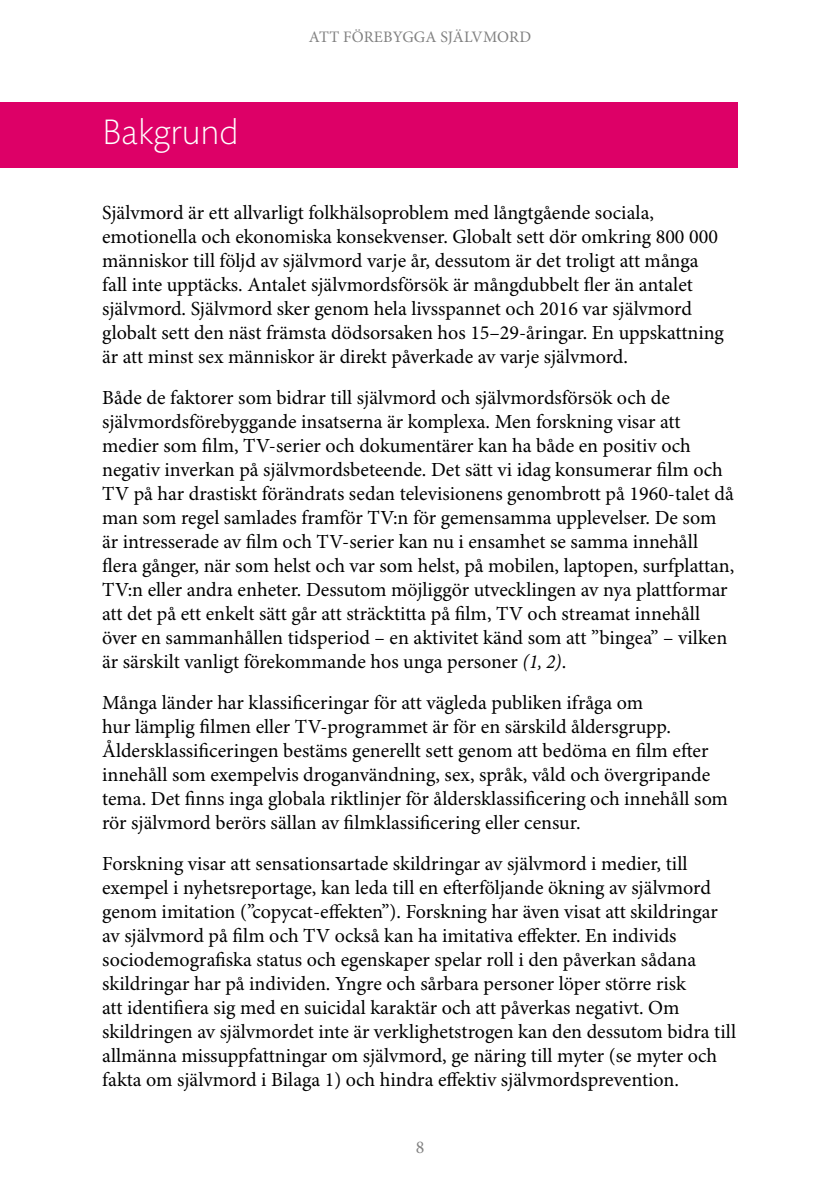
<style>
.page{position:relative;width:840px;height:1191px;background:#fff}
.page>*{position:absolute;margin:0;border:0;box-sizing:border-box;transform-origin:0 0}
.Heading_2{font:300 36px "Mundo Sans Std";color:#fff}
.Paragraph_Style_1{font:20px/24px "Minion Pro";color:#000}
.t1{font:18px "Minion Pro";color:#818181}
.t2{font:16px "Minion Pro";letter-spacing:.01em;color:#818181}
.s1{font-style:italic;font-stretch:condensed}
</style>
<div class="page">
<div style="left:0;top:102px;width:737px;height:65px;background:#dd0067"></div>
<h2 class="Heading_2" style="left:102px;top:113px;width:138px">Bakgrund</h2>
<p class="t2" style="left:309px;top:27px;width:224px">ATT FÖREBYGGA SJÄLVMORD</p>
<p class="Paragraph_Style_1" style="left:102px;top:201px;width:623px">Självmord är ett allvarligt folkhälsoproblem med långtgående sociala, emotionella och ekonomiska konsekvenser. Globalt sett dör omkring 800 000 människor till följd av självmord varje år, dessutom är det troligt att många fall inte upptäcks. Antalet självmordsförsök är mångdubbelt fler än antalet självmord. Självmord sker genom hela livsspannet och 2016 var självmord globalt sett den näst främsta dödsorsaken hos 15–29-åringar. En uppskattning är att minst sex människor är direkt påverkade av varje självmord.</p>
<p class="Paragraph_Style_1" style="left:102px;top:386px;width:633px">Både de faktorer som bidrar till självmord och självmordsförsök och de självmordsförebyggande insatserna är komplexa. Men forskning visar att medier som film, TV-serier och dokumentärer kan ha både en positiv och negativ inverkan på självmordsbeteende. Det sätt vi idag konsumerar film och TV på har drastiskt förändrats sedan televisionens genombrott på 1960-talet då man som regel samlades framför TV:n för gemensamma upplevelser. De som är intresserade av film och TV-serier kan nu i ensamhet se samma innehåll flera gånger, när som helst och var som helst, på mobilen, laptopen, surfplattan, TV:n eller andra enheter. Dessutom möjliggör utvecklingen av nya plattformar att det på ett enkelt sätt går att sträcktitta på film, TV och streamat innehåll över en sammanhållen tidsperiod – en aktivitet känd som att ”bingea” – vilken är särskilt vanligt förekommande hos unga personer <span class="s1">(1, 2)</span>.</p>
<p class="Paragraph_Style_1" style="left:102px;top:691px;width:627px">Många länder har klassificeringar för att vägleda publiken ifråga om<br>hur lämplig filmen eller TV-programmet är för en särskild åldersgrupp.<br>Åldersklassificeringen bestäms generellt sett genom att bedöma en film efter innehåll som exempelvis droganvändning, sex, språk, våld och övergripande tema. Det finns inga globala riktlinjer för åldersklassificering och innehåll som rör självmord berörs sällan av filmklassificering eller censur.</p>
<p class="Paragraph_Style_1" style="left:102px;top:852px;width:635px">Forskning visar att sensationsartade skildringar av självmord i medier, till exempel i nyhetsreportage, kan leda till en efterföljande ökning av självmord genom imitation (”copycat-effekten”). Forskning har även visat att skildringar av självmord på film och TV också kan ha imitativa effekter. En individs sociodemografiska status och egenskaper spelar roll i den påverkan sådana skildringar har på individen. Yngre och sårbara personer löper större risk<br>att identifiera sig med en suicidal karaktär och att påverkas negativt. Om skildringen av självmordet inte är verklighetstrogen kan den dessutom bidra till allmänna missuppfattningar om självmord, ge näring till myter (se myter och fakta om självmord i Bilaga 1) och hindra effektiv självmordsprevention.</p>
<p class="t1" style="left:415px;top:1136px;width:10px">8</p>
</div>
